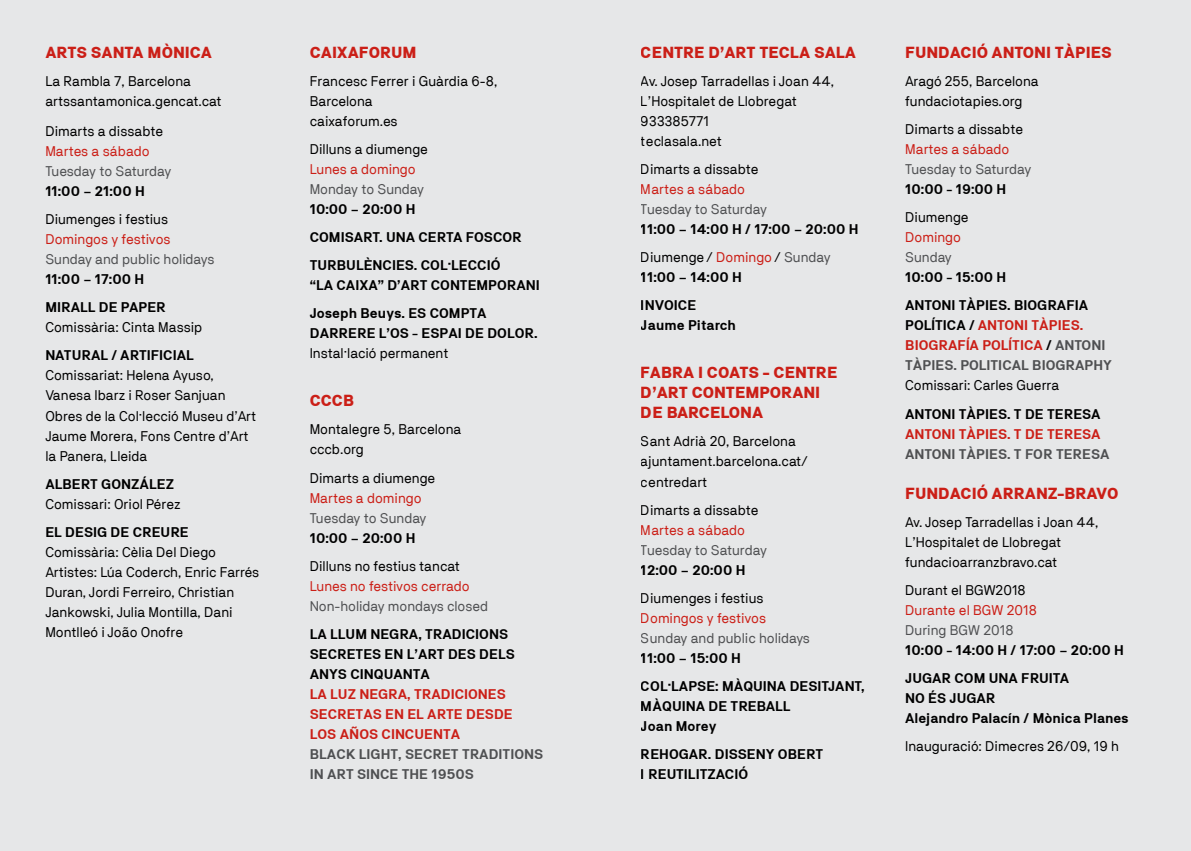
<style>
.page{position:relative;width:1191px;height:851px;background:#fff}
.page>*{position:absolute;margin:0;border:0;box-sizing:border-box;transform-origin:0 0}
.t1{font:900 16px/20px "NB Akademie Std";color:#e2231a}
.t2{font:14px/20px "NB Akademie Std";color:#000}
.t3{font:700 14px/28px "NB Akademie Std";color:#000}
.t4{font:14px "NB Akademie Std";color:#58595b}
.t5{font:14px "NB Akademie Std";color:#e2231a}
.t6{font:700 14px/20px "NB Akademie Std";color:#e2231a}
.t7{font:700 14px/20px "NB Akademie Std";color:#58595b}
.s1{font-weight:400}
.s2{font-weight:400;color:#e2231a}
.s3{font-weight:400;color:#58595b}
.s4{color:#000}
</style>
<div class="page">
<div style="left:0;top:0;width:1191px;height:850px;background:#e6e7e8"></div>
<p class="t1" style="left:45px;top:43px;width:168px">ARTS SANTA MÒNICA</p>
<p class="t2" style="left:45px;top:71px;width:178px">La Rambla 7, Barcelona artssantamonica.gencat.cat</p>
<p class="t2" style="left:45px;top:121px;width:119px">Dimarts a dissabte</p>
<p class="t5" style="left:45px;top:143px;width:106px">Martes a sábado</p>
<p class="t4" style="left:45px;top:163px;width:127px">Tuesday to Saturday</p>
<p class="t3" style="left:45px;top:177px;width:101px">11:00 – 21:00 H</p>
<p class="t2" style="left:45px;top:209px;width:124px">Diumenges i festius</p>
<p class="t5" style="left:45px;top:231px;width:127px">Domingos y festivos</p>
<p class="t4" style="left:45px;top:251px;width:170px">Sunday and public holidays</p>
<p class="t3" style="left:45px;top:265px;width:122px">11:00 – 17:00 H<br>MIRALL DE PAPER</p>
<p class="t2" style="left:45px;top:317px;width:158px">Comissària: Cinta Massip</p>
<p class="t3" style="left:45px;top:341px;width:150px">NATURAL / ARTIFICIAL</p>
<p class="t2" style="left:45px;top:365px;width:212px">Comissariat: Helena Ayuso,<br>Vanesa Ibarz i Roser Sanjuan<br>Obres de la Col·lecció Museu d’Art<br>Jaume Morera, Fons Centre d’Art la Panera, Lleida</p>
<p class="t3" style="left:45px;top:469px;width:130px">ALBERT GONZÁLEZ</p>
<p class="t2" style="left:45px;top:493px;width:137px">Comissari: Oriol Pérez</p>
<p class="t3" style="left:45px;top:517px;width:145px">EL DESIG DE CREURE</p>
<p class="t2" style="left:45px;top:541px;width:215px">Comissària: Cèlia Del Diego<br>Artistes: Lúa Coderch, Enric Farrés<br>Duran, Jordi Ferreiro, Christian<br>Jankowski, Julia Montilla, Dani<br>Montlleó i João Onofre</p>
<p class="t1" style="left:310px;top:43px;width:106px">CAIXAFORUM</p>
<p class="t2" style="left:310px;top:71px;width:189px">Francesc Ferrer i Guàrdia 6-8,<br>Barcelona<br>caixaforum.es</p>
<p class="t2" style="left:310px;top:139px;width:120px">Dilluns a diumenge</p>
<p class="t5" style="left:310px;top:161px;width:107px">Lunes a domingo</p>
<p class="t4" style="left:310px;top:181px;width:116px">Monday to Sunday</p>
<p class="t3" style="left:310px;top:195px;width:214px">10:00 – 20:00 H<br>COMISART. UNA CERTA FOSCOR<br>TURBULÈNCIES. COL·LECCIÓ</p>
<p class="t3" style="left:310px;top:271px;width:232px">“LA CAIXA” D’ART CONTEMPORANI<br>JOSEPH BEUYS. ES COMPTA</p>
<p class="t3" style="left:310px;top:319px;width:229px">DARRERE L’OS - ESPAI DE DOLOR.</p>
<p class="t2" style="left:310px;top:343px;width:140px">Instal·lació permanent</p>
<p class="t1" style="left:310px;top:391px;width:12px">CCC</p>
<p class="t1" style="left:343px;top:391px;width:12px">B</p>
<p class="t2" style="left:310px;top:419px;width:153px">Montalegre 5, Barcelona cccb.org</p>
<p class="t2" style="left:310px;top:467px;width:127px">Dimarts a diumenge</p>
<p class="t5" style="left:310px;top:489px;width:113px">Martes a domingo</p>
<p class="t4" style="left:310px;top:509px;width:118px">Tuesday to Sunday</p>
<p class="t3" style="left:310px;top:523px;width:107px">10:00 – 20:00 H</p>
<p class="t2" style="left:310px;top:555px;width:151px">Dilluns no festius tancat</p>
<p class="t5" style="left:310px;top:577px;width:161px">Lunes no festivos cerrado</p>
<p class="t4" style="left:310px;top:597px;width:180px">Non-holiday mondays closed</p>
<p class="t3" style="left:310px;top:623px;width:207px;line-height:20px">LA LLUM NEGRA, TRADICIONS<br>SECRETES EN L’ART DES DELS<br>ANYS CINQUANTA</p>
<p class="t6" style="left:310px;top:683px;width:204px">LA LUZ NEGRA, TRADICIONES<br>SECRETAS EN EL ARTE DESDE<br>LOS AÑOS CINCUENTA</p>
<p class="t7" style="left:310px;top:743px;width:235px">BLACK LIGHT, SECRET TRADITIONS<br>IN ART SINCE THE 1950S</p>
<p class="t1" style="left:641px;top:43px;width:216px">CENTRE D’ART TECLA SALA</p>
<p class="t2" style="left:641px;top:71px;width:195px">Av. Josep Tarradellas i Joan 44,<br>L’Hospitalet de Llobregat<br>933385771<br>teclasala.net</p>
<p class="t2" style="left:641px;top:159px;width:119px">Dimarts a dissabte</p>
<p class="t5" style="left:641px;top:181px;width:106px">Martes a sábado</p>
<p class="t4" style="left:641px;top:201px;width:127px">Tuesday to Saturday</p>
<p class="t3" style="left:641px;top:215px;width:219px">11:00 – 14:00 H / 17:00 – 20:00 H<br><span class="s1">Diumenge /</span> <span class="s2">Domingo</span> <span class="s1">/</span> <span class="s3">Sunday</span></p>
<p class="t3" style="left:641px;top:263px;width:103px">11:00 – 14:00 H<br>INVOICE</p>
<p class="t3" style="left:641px;top:311px;width:96px">JAUME PITARCH</p>
<p class="t1" style="left:641px;top:363px;width:198px">FABRA I COATS - CENTRE<br>D’ART CONTEMPORANI<br>DE BARCELONA</p>
<p class="t2" style="left:641px;top:431px;width:169px">Sant Adrià 20, Barcelona ajuntament.barcelona.cat/ centredart</p>
<p class="t2" style="left:641px;top:499px;width:119px">Dimarts a dissabte</p>
<p class="t5" style="left:641px;top:521px;width:106px">Martes a sábado</p>
<p class="t4" style="left:641px;top:541px;width:127px">Tuesday to Saturday</p>
<p class="t3" style="left:641px;top:555px;width:106px">12:00 – 20:00 H</p>
<p class="t2" style="left:641px;top:587px;width:124px">Diumenges i festius</p>
<p class="t5" style="left:641px;top:609px;width:127px">Domingos y festivos</p>
<p class="t4" style="left:641px;top:629px;width:170px">Sunday and public holidays</p>
<p class="t3" style="left:641px;top:643px;width:225px">11:00 – 15:00 H<br>COL·LAPSE: MÀQUINA DESITJANT,</p>
<p class="t3" style="left:641px;top:695px;width:151px;line-height:20px">MÀQUINA DE TREBALL<br>JOAN MOREY</p>
<p class="t3" style="left:641px;top:739px;width:93px">REHOGAR. DISSEN</p>
<p class="t3" style="left:765px;top:739px;width:32px">Y OBERT</p>
<p class="t3" style="left:641px;top:759px;width:25px">I REUTILIT</p>
<p class="t3" style="left:707px;top:759px;width:42px">ZACIÓ</p>
<p class="t1" style="left:905px;top:43px;width:108px">FUNDACIÓ ANTONI</p>
<p class="t1" style="left:1054px;top:43px;width:58px">TÀPIES</p>
<p class="t2" style="left:905px;top:71px;width:135px">Aragó 255, Barcelona fundaciotapies.org</p>
<p class="t2" style="left:905px;top:119px;width:119px">Dimarts a dissabte</p>
<p class="t5" style="left:905px;top:141px;width:106px">Martes a sábado</p>
<p class="t4" style="left:905px;top:161px;width:127px">Tuesday to Saturday</p>
<p class="t3" style="left:905px;top:175px;width:103px">10:00 - 19:00 H</p>
<p class="t2" style="left:905px;top:207px;width:65px">Diumenge</p>
<p class="t5" style="left:905px;top:229px;width:57px">Domingo</p>
<p class="t4" style="left:905px;top:249px;width:48px">Sunday</p>
<p class="t3" style="left:905px;top:263px;width:102px">10:00 - 15:00 H<br>ANTONI</p>
<p class="t3" style="left:959px;top:291px;width:17px">TÀPIES</p>
<p class="t3" style="left:1007px;top:291px;width:26px">. BIOGRA</p>
<p class="t3" style="left:1066px;top:291px;width:16px">FIA</p>
<p class="t3" style="left:905px;top:311px;width:10px">POL</p>
<p class="t3" style="left:931px;top:311px;width:13px">ÍTICA</p>
<p class="t6" style="left:969px;top:315px;width:27px"><span class="s4">/</span> ANTONI</p>
<p class="t6" style="left:1031px;top:315px;width:17px">TÀPIES</p>
<p class="t6" style="left:1079px;top:315px;width:5px">.</p>
<p class="t6" style="left:905px;top:335px;width:19px">BIOGRA</p>
<p class="t6" style="left:957px;top:335px;width:64px">FÍA POLÍTICA</p>
<p class="t7" style="left:1046px;top:335px;width:28px"><span class="s4">/</span> ANTONI</p>
<p class="t7" style="left:905px;top:355px;width:17px">TÀPIES</p>
<p class="t7" style="left:953px;top:355px;width:25px">. POLITICAL</p>
<p class="t7" style="left:1032px;top:355px;width:19px">BIOGRAPH</p>
<p class="t7" style="left:1103px;top:355px;width:10px">Y</p>
<p class="t2" style="left:905px;top:375px;width:155px">Comissari: Carles Guerra</p>
<p class="t3" style="left:905px;top:399px;width:19px">ANTONI</p>
<p class="t3" style="left:959px;top:399px;width:17px">TÀPIES</p>
<p class="t3" style="left:1007px;top:399px;width:58px">. T DE TERESA</p>
<p class="t6" style="left:905px;top:423px;width:19px">ANTONI</p>
<p class="t6" style="left:959px;top:423px;width:17px">TÀPIES</p>
<p class="t6" style="left:1007px;top:423px;width:58px">. T DE TERESA</p>
<p class="t7" style="left:905px;top:443px;width:19px">ANTONI</p>
<p class="t7" style="left:959px;top:443px;width:17px">TÀPIES</p>
<p class="t7" style="left:1007px;top:443px;width:67px">. T FOR TERESA</p>
<p class="t1" style="left:905px;top:483px;width:215px">FUNDACIÓ ARRANZ-BRAVO</p>
<p class="t2" style="left:905px;top:511px;width:195px">Av. Josep Tarradellas i Joan 44,<br>L’Hospitalet de Llobregat fundacioarranzbravo.cat</p>
<p class="t2" style="left:905px;top:579px;width:122px">Durant el BGW2018</p>
<p class="t5" style="left:905px;top:601px;width:133px">Durante el BGW 2018</p>
<p class="t4" style="left:905px;top:621px;width:110px">During BGW 2018</p>
<p class="t3" style="left:905px;top:635px;width:220px">10:00 - 14:00 H / 17:00 – 20:00 H<br>JUGAR COM UNA FRUITA</p>
<p class="t3" style="left:905px;top:687px;width:225px;line-height:20px">NO ÉS JUGAR<br>ALEJANDRO PALACÍN / MÒNICA PLANES</p>
<p class="t2" style="left:905px;top:735px;width:215px">Inauguració: Dimecres 26/09, 19 h</p>
</div>
